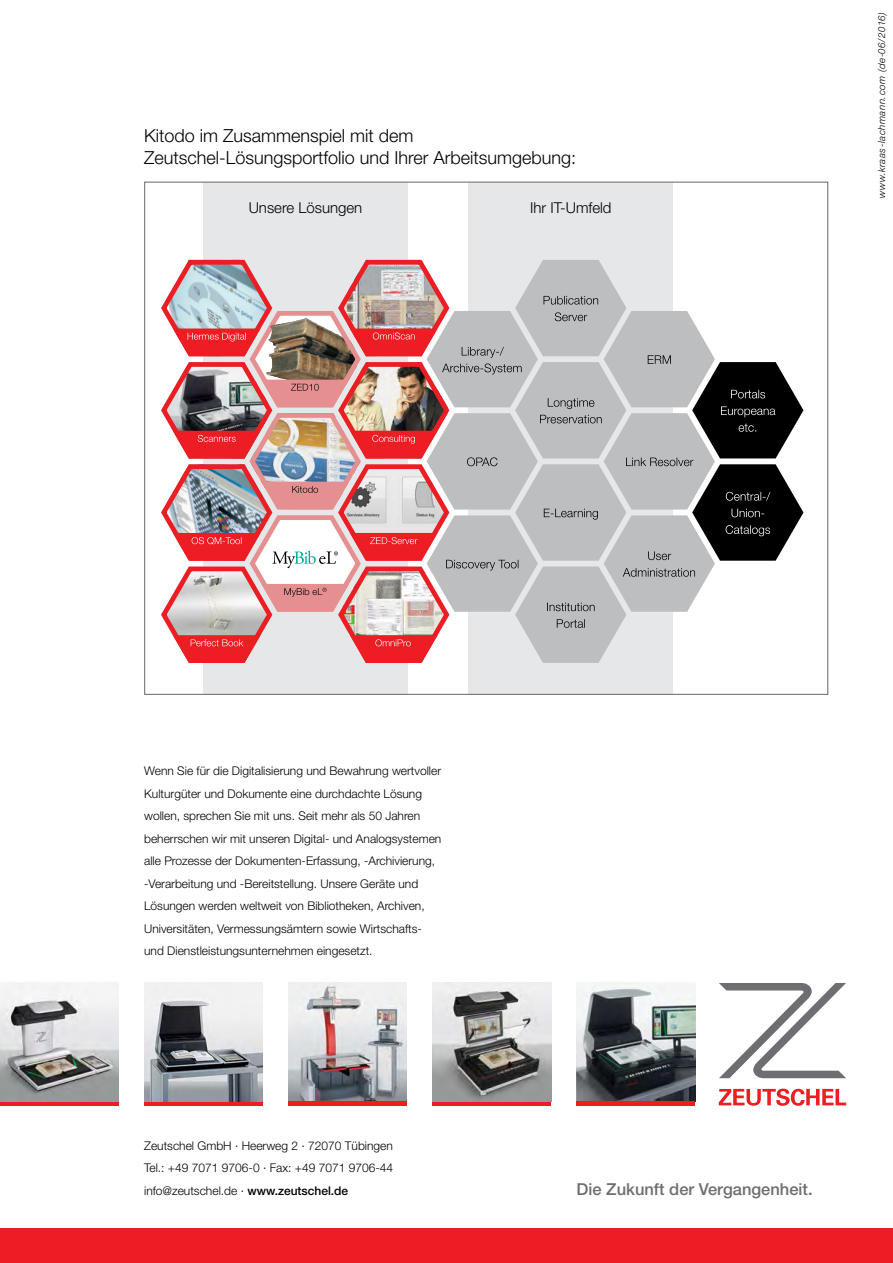
<style>
.page{position:relative;width:893px;height:1263px;background:#fff}
.page>*{position:absolute;margin:0;border:0;box-sizing:border-box;transform-origin:0 0}
.t1{font:300 18px/22.5px "Helvetica Neue";color:#000}
.t2{font:500 16.5px "Helvetica Neue";color:#6d6e71}
.t3{font:300 15px "Helvetica Neue";color:#000}
.t4{font:300 12px/22.5px "Helvetica Neue";color:#000}
.t5{font:italic 300 9.75px "Helvetica Neue";letter-spacing:.04em;color:#000}
.s1{font-weight:500}
</style>
<div class="page">
<img style="left:577px;top:983px;width:118px;height:118px">
<div style="left:0;top:1229px;width:893px;height:34px;background:#ed1d24"></div>
<svg style="left:719px;top:1088px;width:127px;height:18px"></svg>
<svg style="left:719px;top:983px;width:127px;height:95px"></svg>
<img style="left:288px;top:983px;width:119px;height:118px">
<div style="left:144px;top:1101px;width:119px;height:5px;background:#ed1d24"></div>
<div style="left:288px;top:1101px;width:119px;height:5px;background:#ed1d24"></div>
<img style="left:144px;top:983px;width:119px;height:118px">
<div style="left:577px;top:1101px;width:118px;height:5px;background:#ed1d24"></div>
<div style="left:432px;top:1101px;width:119px;height:5px;background:#ed1d24"></div>
<div style="left:0;top:1101px;width:119px;height:5px;background:#ed1d24"></div>
<img style="left:0;top:983px;width:119px;height:118px">
<img style="left:432px;top:1026px;width:119px;height:75px">
<svg style="left:432px;top:983px;width:119px;height:43px"></svg>
<div style="left:468px;top:182px;width:205px;height:512px;background:#e6e7e8"></div>
<div style="left:203px;top:182px;width:205px;height:512px;background:#e6e7e8"></div>
<svg style="left:161px;top:259px;width:642px;height:404px"></svg>
<p class="t1" style="left:144px;top:124px;width:434px">Kitodo im Zusammenspiel mit dem<br>Zeutschel-Lösungsportfolio und Ihrer Arbeitsumgebung:</p>
<p class="t3" style="left:249px;top:198px;width:115px">Unsere Lösungen</p>
<p class="t3" style="left:530px;top:198px;width:83px">Ihr IT-Umfeld</p>
<p class="t5" style="left:876px;top:198px;width:188px;rotate:-90deg">www.kraas-lachmann.com (de-06/2016)</p>
<p class="t4" style="left:144px;top:759px;width:299px">Wenn Sie für die Digitalisierung und Bewahrung wertvoller Kulturgüter und Dokumente eine durchdachte Lösung wollen, sprechen Sie mit uns. Seit mehr als 50 Jahren beherrschen wir mit unseren Digital- und Analogsystemen alle Prozesse der Dokumenten-Erfassung, -Archivierung, -Verarbeitung und -Bereitstellung. Unsere Geräte und Lösungen werden weltweit von Bibliotheken, Archiven, Universitäten, Vermessungsämtern sowie Wirtschafts&shy;und Dienstleistungsunternehmen eingesetzt.</p>
<p class="t4" style="left:144px;top:1134px;width:250px">Zeutschel GmbH · Heerweg 2 · 72070 Tübingen</p>
<p class="t4" style="left:144px;top:1156px;width:250px">Tel.: +49 7071 9706-0 · Fax: +49 7071 9706-44</p>
<p class="t4" style="left:144px;top:1179px;width:206px">info@zeutschel.de · <span class="s1">www.zeutschel.de</span></p>
<p class="t2" style="left:577px;top:1179px;width:237px">Die Zukunft der Vergangenheit.</p>
</div>
